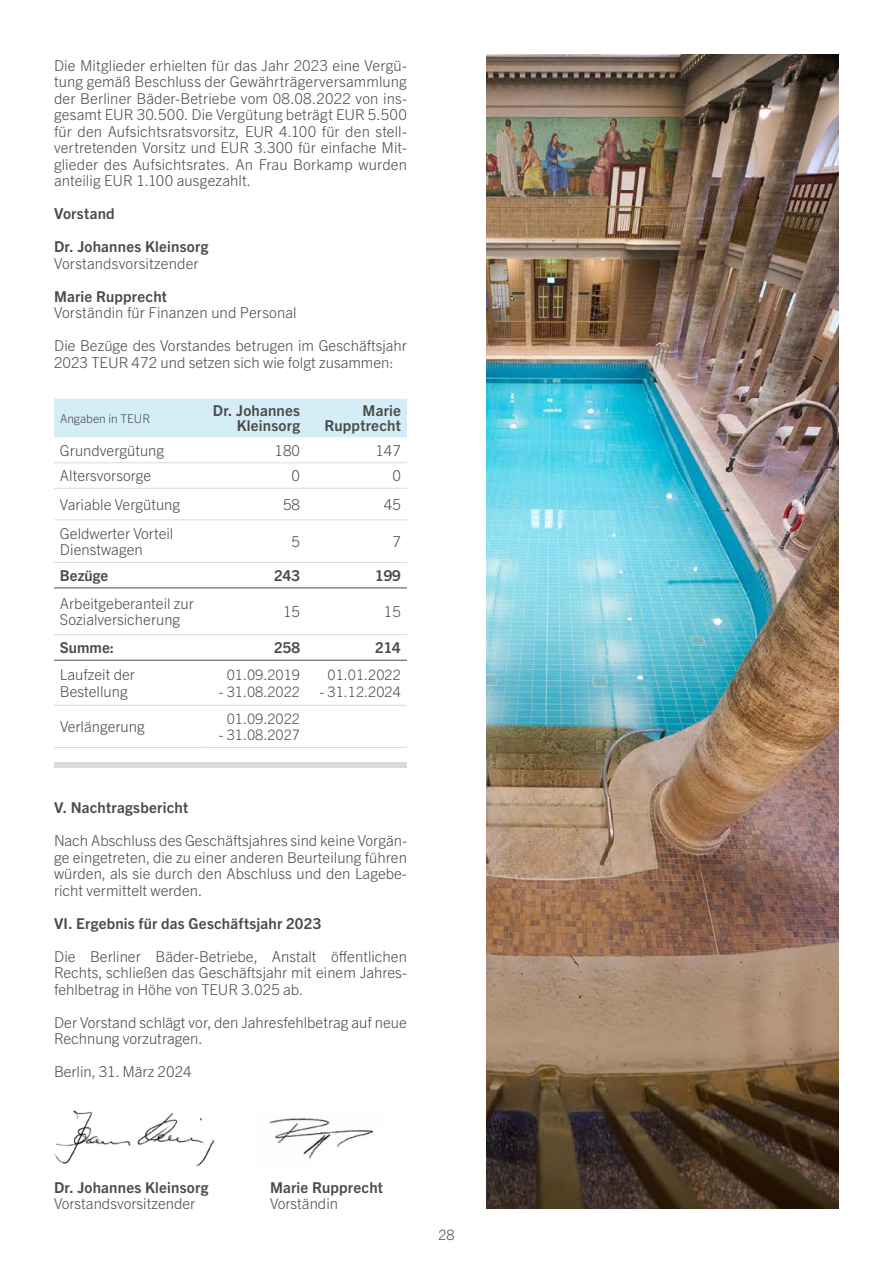
<style>
.page{position:relative;width:893px;height:1263px;background:#fff}
.page>*{position:absolute;margin:0;border:0;box-sizing:border-box;transform-origin:0 0}
.t1{font:300 15px/16.5px "Trade Gothic Next LT Pro";color:#4a4a49}
.t2{font:700 15px/15px "Trade Gothic Next LT Pro";letter-spacing:.015em;color:#4a4a49;text-align:right}
.t3{font:300 14.4px "Trade Gothic Next LT Pro";color:#4a4a49}
.t4{font:300 14.25px "Trade Gothic Next LT Pro";color:#4a4a49}
.t5{font:300 12px "Trade Gothic Next LT Pro";color:#4a4a49}
</style>
<div class="page">
<img style="left:486px;top:54px;width:353px;height:1155px">
<div style="left:54px;top:399px;width:353px;height:38px;background:#d4edf7"></div>
<hr style="left:54px;top:462px;width:147px;height:1px;background:#dadada">
<hr style="left:201px;top:462px;width:105px;height:1px;background:#dadada">
<hr style="left:306px;top:462px;width:101px;height:1px;background:#dadada">
<hr style="left:54px;top:488px;width:147px;height:1px;background:#dadada">
<hr style="left:201px;top:488px;width:105px;height:1px;background:#dadada">
<hr style="left:306px;top:488px;width:101px;height:1px;background:#dadada">
<hr style="left:54px;top:519px;width:147px;height:1px;background:#dadada">
<hr style="left:201px;top:519px;width:105px;height:1px;background:#dadada">
<hr style="left:306px;top:519px;width:101px;height:1px;background:#dadada">
<hr style="left:54px;top:562px;width:147px;height:1px;background:#dadada">
<hr style="left:201px;top:562px;width:105px;height:1px;background:#dadada">
<hr style="left:306px;top:562px;width:101px;height:1px;background:#dadada">
<hr style="left:54px;top:634px;width:147px;height:1px;background:#dadada">
<hr style="left:201px;top:634px;width:105px;height:1px;background:#dadada">
<hr style="left:306px;top:634px;width:101px;height:1px;background:#dadada">
<hr style="left:54px;top:705px;width:147px;height:1px;background:#dadada">
<hr style="left:201px;top:705px;width:105px;height:1px;background:#dadada">
<hr style="left:306px;top:705px;width:101px;height:1px;background:#dadada">
<hr style="left:54px;top:747px;width:147px;height:1px;background:#dadada">
<hr style="left:201px;top:747px;width:105px;height:1px;background:#dadada">
<hr style="left:306px;top:747px;width:101px;height:1px;background:#dadada">
<hr style="left:54px;top:587px;width:147px;height:1px;background:#4a4a49">
<hr style="left:201px;top:587px;width:105px;height:1px;background:#4a4a49">
<hr style="left:306px;top:587px;width:101px;height:1px;background:#4a4a49">
<hr style="left:54px;top:660px;width:147px;height:1px;background:#4a4a49">
<hr style="left:201px;top:660px;width:105px;height:1px;background:#4a4a49">
<hr style="left:306px;top:660px;width:101px;height:1px;background:#4a4a49">
<img style="left:269px;top:1118px;width:105px;height:41px">
<img style="left:54px;top:1110px;width:161px;height:57px">
<div style="left:54px;top:762px;width:353px;height:6px;background:#dadada"></div>
<p class="t1" style="left:54px;top:56px;width:354px;text-align:justify">Die Mitglieder erhielten für das Jahr 2023 eine Vergü&shy;tung gemäß Beschluss der Gewährträgerversammlung der Berliner Bäder-Betriebe vom 08.08.2022 von ins&shy;gesamt EUR 30.500. Die Vergütung beträgt EUR 5.500 für den Aufsichtsratsvorsitz, EUR 4.100 für den stell&shy;vertretenden Vorsitz und EUR 3.300 für einfache Mit&shy;glieder des Aufsichtsrates. An Frau Borkamp wurden anteilig EUR 1.100 ausgezahlt.</p>
<p class="t2" style="left:54px;top:205px;width:62px">Vorstand</p>
<p class="t2" style="left:54px;top:238px;width:156px">Dr. Johannes Kleinsorg</p>
<p class="t1" style="left:54px;top:254px;width:146px">Vorstandsvorsitzender</p>
<p class="t2" style="left:54px;top:288px;width:115px">Marie Rupprecht</p>
<p class="t1" style="left:54px;top:303px;width:244px">Vorständin für Finanzen und Personal</p>
<p class="t1" style="left:54px;top:336px;width:354px">Die Bezüge des Vorstandes betrugen im Geschäftsjahr<br>2023 TEUR 472 und setzen sich wie folgt zusammen:</p>
<p class="t5" style="left:60px;top:410px;width:92px">Angaben in TEUR</p>
<p class="t2" style="left:213px;top:402px;width:89px">Dr. Johannes<br>Kleinsorg</p>
<p class="t2" style="left:324px;top:402px;width:78px">Marie<br>Rupptrecht</p>
<p class="t1" style="left:60px;top:441px;width:106px">Grundvergütung</p>
<p class="t1" style="left:275px;top:441px;width:27px">180</p>
<p class="t1" style="left:375px;top:441px;width:27px">147</p>
<p class="t1" style="left:60px;top:467px;width:93px">Altersvorsorge</p>
<p class="t1" style="left:292px;top:467px;width:10px">0</p>
<p class="t1" style="left:392px;top:467px;width:10px">0</p>
<p class="t1" style="left:60px;top:495px;width:122px">Variable Vergütung</p>
<p class="t1" style="left:283px;top:495px;width:19px">58</p>
<p class="t1" style="left:384px;top:495px;width:19px">45</p>
<p class="t1" style="left:60px;top:524px;width:115px">Geldwerter Vorteil<br>Dienstwagen</p>
<p class="t1" style="left:292px;top:532px;width:10px">5</p>
<p class="t1" style="left:392px;top:532px;width:10px">7</p>
<p class="t2" style="left:60px;top:567px;width:50px">Bezüge</p>
<p class="t2" style="left:274px;top:567px;width:27px">243</p>
<p class="t2" style="left:375px;top:567px;width:27px">199</p>
<p class="t1" style="left:60px;top:594px;width:136px">Arbeitgeberanteil zur<br>Sozialversicherung</p>
<p class="t1" style="left:283px;top:602px;width:19px">15</p>
<p class="t1" style="left:384px;top:602px;width:19px">15</p>
<p class="t2" style="left:60px;top:639px;width:56px">Summe:</p>
<p class="t2" style="left:274px;top:639px;width:27px">258</p>
<p class="t2" style="left:375px;top:639px;width:27px">214</p>
<p class="t1" style="left:60px;top:665px;width:77px">Laufzeit der<br>Bestellung</p>
<p class="t3" style="left:227px;top:665px;width:75px">01.09.2019</p>
<p class="t3" style="left:327px;top:665px;width:75px">01.01.2022</p>
<p class="t3" style="left:320px;top:681px;width:83px">- 31.12.2024</p>
<p class="t3" style="left:219px;top:681px;width:83px">- 31.08.2022</p>
<p class="t1" style="left:60px;top:717px;width:86px">Verlängerung</p>
<p class="t3" style="left:227px;top:708px;width:75px">01.09.2022</p>
<p class="t3" style="left:219px;top:725px;width:83px">- 31.08.2027</p>
<p class="t2" style="left:54px;top:799px;width:136px">V. Nachtragsbericht</p>
<p class="t1" style="left:54px;top:831px;width:354px;text-align:justify">Nach Abschluss des Geschäftsjahres sind keine Vorgän&shy;ge eingetreten, die zu einer anderen Beurteilung führen würden, als sie durch den Abschluss und den Lagebe&shy;richt vermittelt werden.</p>
<p class="t2" style="left:54px;top:915px;width:269px">VI. Ergebnis für das Geschäftsjahr 2023</p>
<p class="t1" style="left:54px;top:947px;width:354px;text-align:justify">Die Berliner Bäder-Betriebe, Anstalt öffentlichen Rechts, schließen das Geschäftsjahr mit einem Jahres&shy;fehlbetrag in Höhe von TEUR 3.025 ab.</p>
<p class="t1" style="left:54px;top:1013px;width:354px">Der Vorstand schlägt vor, den Jahresfehlbetrag auf neue<br>Rechnung vorzutragen.</p>
<p class="t1" style="left:54px;top:1062px;width:139px">Berlin, 31. März 2024</p>
<p class="t2" style="left:54px;top:1179px;width:156px">Dr. Johannes Kleinsorg</p>
<p class="t2" style="left:270px;top:1179px;width:115px">Marie Rupprecht</p>
<p class="t1" style="left:54px;top:1194px;width:143px">Vorstandsvorsitzender</p>
<p class="t1" style="left:270px;top:1194px;width:70px">Vorständin</p>
<p class="t4" style="left:438px;top:1225px;width:18px">28</p>
</div>
